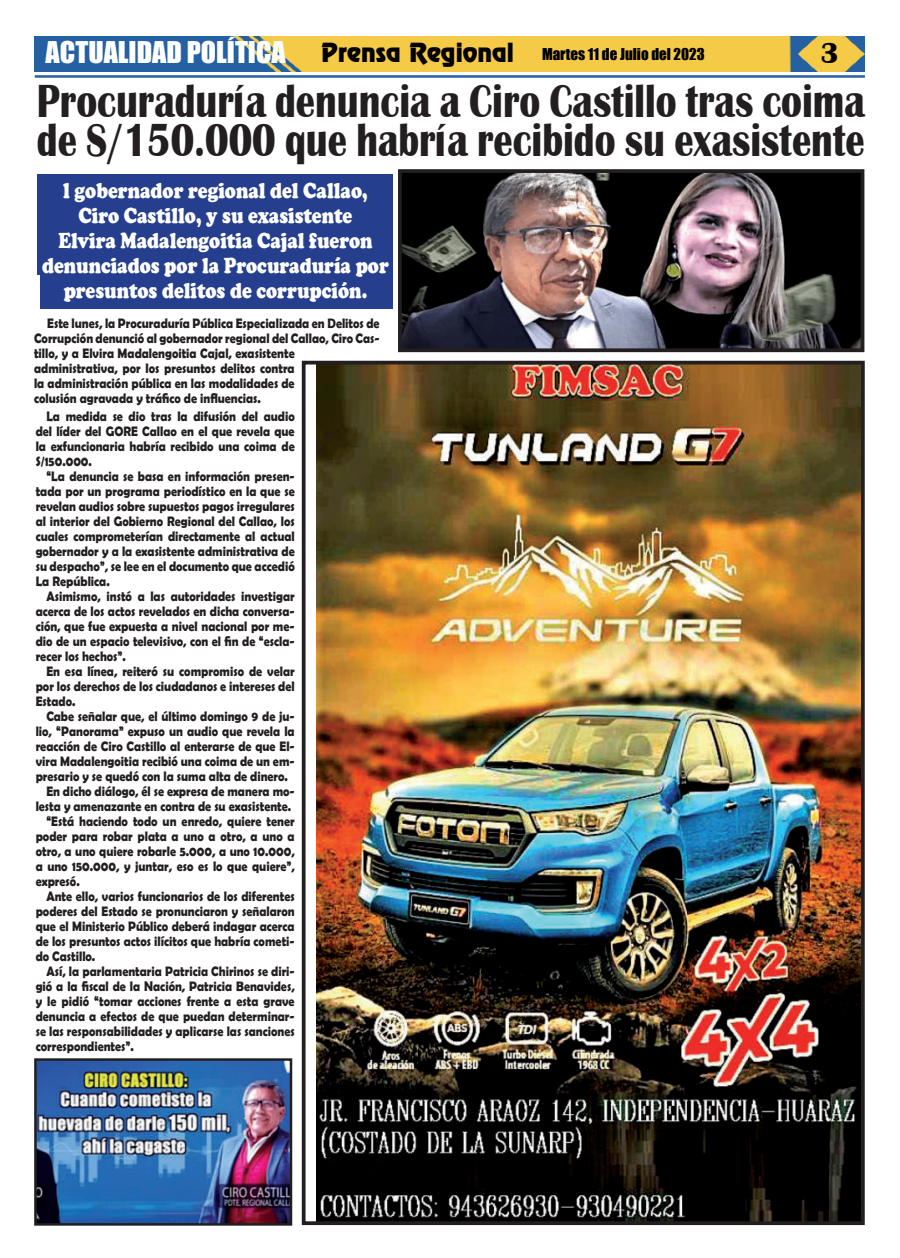
<style>
.page{position:relative;width:900px;height:1258px;background:#fff}
.page>*{position:absolute;margin:0;border:0;box-sizing:border-box;transform-origin:0 0}
.t1{font:700 47.75px/38.8px "Britannic";color:#231f20;scale:.81 1}
.t2{font:700 30px "Britannic";color:#020000}
.t3{font:27.5px "Impact";color:#fff}
.t4{font:900 22.5px/25px "Cooper";color:#fff;text-align:center;scale:.82 1}
.t5{font:15px "Impact";color:#000}
.t6{font:700 13.75px/15px "Berlin Sans FB Demi";color:#231f20;text-align:justify;scale:.88 1}
.s1{font-family:"Renfrew Normal";font-size:23.75px;color:#020000}
</style>
<div class="page">
<hr style="left:35px;top:75px;width:830px;height:3px;background:#2361a2">
<img style="left:35px;top:36px;width:830px;height:36px">
<img style="left:317px;top:366px;width:543px;height:854px">
<div style="left:302px;top:361px;width:563px;height:864px;border:4px solid #231f20"></div>
<img style="left:403px;top:174px;width:456px;height:173px">
<div style="left:398px;top:169px;width:466px;height:183px;border:4px solid #231f20"></div>
<div style="left:37px;top:174px;width:355px;height:101px;background:#253f8e"></div>
<div style="left:40px;top:183px;width:352px;height:125px;background:#253f8e"></div>
<img style="left:38px;top:1062px;width:250px;height:160px">
<div style="left:34px;top:1058px;width:258px;height:168px;border:3px solid #231f20"></div>
<h3 class="t3" style="left:46px;top:40px;width:242px">ACTUALIDAD POLÍTICA</h3>
<p class="t5" style="left:321px;top:47px;width:385px"><span class="s1">Prensa Regional</span> Martes 11 de Julio del 2023</p>
<h2 class="t2" style="left:820px;top:43px;width:20px">3</h2>
<h1 class="t1" style="left:37px;top:86px;width:1024px">Procuraduría denuncia a Ciro Castillo tras coima de S/150.000 que habría recibido su exasistente</h1>
<h3 class="t4" style="left:42px;top:180px;width:425px">l gobernador regional del Callao, Ciro Castillo, y su exasistente<br>Elvira Madalengoitia Cajal fueron denunciados por la Procuraduría por presuntos delitos de corrupción.</h3>
<p class="t6" style="left:34px;top:317px;width:394px;text-align:left;text-indent:13px">Este lunes, la Procuraduría Pública Especializada en Delitos de Corrupción denunció al gobernador regional del Callao, Ciro Cas&shy;tillo, y a Elvira Madalengoitia Cajal, exasistente administrativa, por los presuntos delitos contra<br>la administración pública en las modalidades de<br>colusión agravada y tráfico de influencias.</p>
<p class="t6" style="left:36px;top:409px;width:296px;text-indent:11px">La medida se dio tras la difusión del audio del líder del GORE Callao en el que revela que la exfuncionaria habría recibido una coima de S/150.000.</p>
<p class="t6" style="left:36px;top:470px;width:296px;text-indent:11px">“La denuncia se basa en información presen&shy;tada por un programa periodístico en la que se revelan audios sobre supuestos pagos irregulares al interior del Gobierno Regional del Callao, los cuales comprometerían directamente al actual gobernador y a la exasistente administrativa de su despacho”, se lee en el documento que accedió La República.</p>
<p class="t6" style="left:36px;top:590px;width:296px;text-indent:11px">Asimismo, instó a las autoridades investigar acerca de los actos revelados en dicha conversa&shy;ción, que fue expuesta a nivel nacional por me&shy;dio de un espacio televisivo, con el fin de “escla&shy;recer los hechos”.</p>
<p class="t6" style="left:36px;top:665px;width:296px;text-indent:11px">En esa línea, reiteró su compromiso de velar por los derechos de los ciudadanos e intereses del Estado.</p>
<p class="t6" style="left:46px;top:710px;width:284px">Cabe señalar que, el último domingo 9 de ju-</p>
<p class="t6" style="left:36px;top:725px;width:296px">lio, “Panorama” expuso un audio que revela la</p>
<p class="t6" style="left:36px;top:740px;width:296px">reacción de Ciro Castillo al enterarse de que El-</p>
<p class="t6" style="left:36px;top:755px;width:296px">vira Madalengoitia recibió una coima de un em-</p>
<p class="t6" style="left:36px;top:770px;width:288px">presario y se quedó con la suma alta de dinero.</p>
<p class="t6" style="left:46px;top:785px;width:284px">En dicho diálogo, él se expresa de manera mo-</p>
<p class="t6" style="left:36px;top:800px;width:292px">lesta y amenazante en contra de su exasistente.</p>
<p class="t6" style="left:46px;top:815px;width:284px">“Está haciendo todo un enredo, quiere tener</p>
<p class="t6" style="left:36px;top:830px;width:296px">poder para robar plata a uno a otro, a uno a</p>
<p class="t6" style="left:36px;top:845px;width:296px">otro, a uno quiere robarle 5.000, a uno 10.000,</p>
<p class="t6" style="left:36px;top:860px;width:296px">a uno 150.000, y juntar, eso es lo que quiere”,</p>
<p class="t6" style="left:36px;top:875px;width:52px">expresó.</p>
<p class="t6" style="left:46px;top:890px;width:284px">Ante ello, varios funcionarios de los diferentes</p>
<p class="t6" style="left:36px;top:905px;width:296px">poderes del Estado se pronunciaron y señalaron</p>
<p class="t6" style="left:36px;top:920px;width:296px">que el Ministerio Público deberá indagar acerca</p>
<p class="t6" style="left:36px;top:935px;width:296px">de los presuntos actos ilícitos que habría cometi-</p>
<p class="t6" style="left:36px;top:950px;width:69px">do Castillo.</p>
<p class="t6" style="left:46px;top:965px;width:284px">Así, la parlamentaria Patricia Chirinos se diri-</p>
<p class="t6" style="left:36px;top:979px;width:296px">gió a la fiscal de la Nación, Patricia Benavides,</p>
<p class="t6" style="left:36px;top:995px;width:296px">y le pidió “tomar acciones frente a esta grave</p>
<p class="t6" style="left:36px;top:1010px;width:296px">denuncia a efectos de que puedan determinar-</p>
<p class="t6" style="left:36px;top:1025px;width:296px">se las responsabilidades y aplicarse las sanciones</p>
<p class="t6" style="left:36px;top:1040px;width:113px">correspondientes”.</p>
</div>
